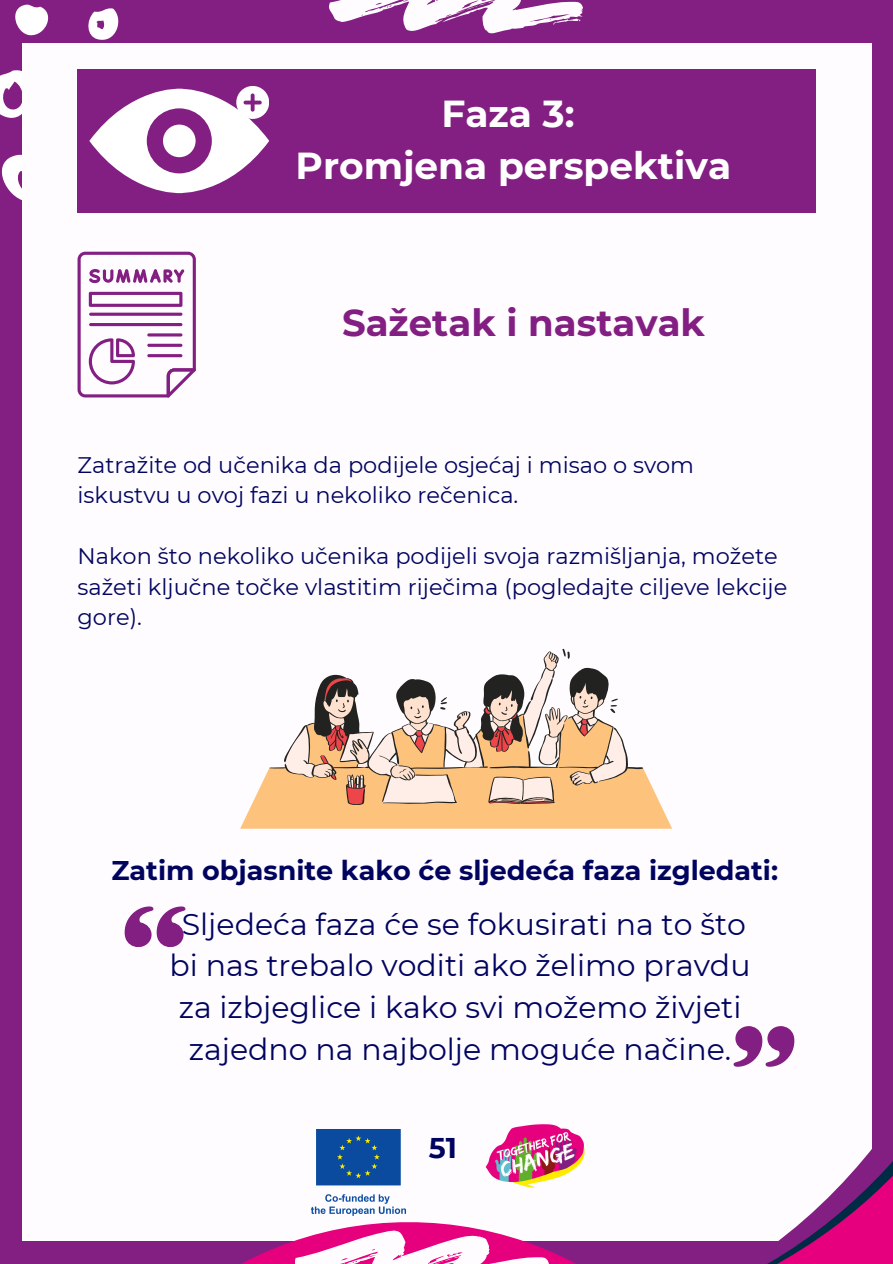
<style>
.page{position:relative;width:893px;height:1264px;background:#fff}
.page>*{position:absolute;margin:0;border:0;box-sizing:border-box;transform-origin:0 0}
.t1{font:700 37.5px/51.8px "Montserrat";color:#fff;text-align:center}
.t2{font:700 37.2px "Montserrat";color:#831f82}
.t3{font:30px/41.7px "Montserrat";color:#01045f;text-align:center}
.t4{font:700 28.5px "Montserrat";color:#01045f}
.t5{font:700 27px "Montserrat";color:#01045f}
.t6{font:22.5px/30.3px "Montserrat";color:#01045f}
</style>
<div class="page">
<div style="left:0;top:0;width:892px;height:1263px;background:#831f82"></div>
<svg style="left:15px;top:4px;width:34px;height:32px"></svg>
<svg style="left:88px;top:8px;width:31px;height:32px"></svg>
<svg style="left:0;top:64px;width:23px;height:71px"></svg>
<svg style="left:1px;top:152px;width:22px;height:50px"></svg>
<div style="left:23px;top:43px;width:848px;height:1197px;background:#fefcff"></div>
<svg style="left:195px;top:1124px;width:422px;height:139px"></svg>
<svg style="left:329px;top:0;width:253px;height:34px"></svg>
<svg style="left:295px;top:1230px;width:253px;height:33px;background:#f188c3"></svg>
<div style="left:77px;top:69px;width:738px;height:143px;background:#831f82"></div>
<svg style="left:89px;top:86px;width:180px;height:108px"></svg>
<div style="left:163px;top:125px;width:32px;height:32px;background:#fff;border-radius:50%"></div>
<svg style="left:77px;top:252px;width:119px;height:145px"></svg>
<hr style="left:89px;top:313px;width:93px;height:3px;background:#831f82;border-radius:2px">
<hr style="left:89px;top:323px;width:93px;height:3px;background:#831f82;border-radius:2px">
<hr style="left:147px;top:333px;width:35px;height:3px;background:#831f82;border-radius:2px">
<hr style="left:147px;top:344px;width:35px;height:3px;background:#831f82;border-radius:2px">
<hr style="left:147px;top:354px;width:35px;height:3px;background:#831f82;border-radius:2px">
<svg style="left:125px;top:906px;width:60px;height:40px"></svg>
<svg style="left:240px;top:768px;width:432px;height:60px;background:#fdca8f"></svg>
<svg style="left:269px;top:648px;width:374px;height:157px"></svg>
<svg style="left:735px;top:965px;width:137px;height:73px"></svg>
<svg style="left:734px;top:1038px;width:138px;height:25px"></svg>
<svg style="left:617px;top:1063px;width:275px;height:200px"></svg>
<p class="t1" style="left:295px;top:88px;width:437px">Faza 3:<br>Promjena perspektiva</p>
<h1 class="t2" style="left:342px;top:300px;width:364px">Sažetak i nastavak</h1>
<p class="t6" style="left:77px;top:450px;width:618px">Zatražite od učenika da podijele osjećaj i misao o svom</p>
<p class="t6" style="left:77px;top:480px;width:442px">iskustvu u ovoj fazi u nekoliko rečenica.</p>
<p class="t6" style="left:77px;top:541px;width:711px">Nakon što nekoliko učenika podijeli svoja razmišljanja, možete sažeti ključne točke vlastitim riječima (pogledajte ciljeve lekcije gore).</p>
<p class="t5" style="left:111px;top:853px;width:668px">Zatim objasnite kako će sljedeća faza izgledati:</p>
<p class="t3" style="left:169px;top:903px;width:582px">Sljedeća faza će se fokusirati na to što bi nas trebalo voditi ako želimo pravdu za izbjeglice i kako svi možemo živjeti zajedno na najbolje moguće načine.</p>
<p class="t4" style="left:429px;top:1130px;width:30px">51</p>
</div>
